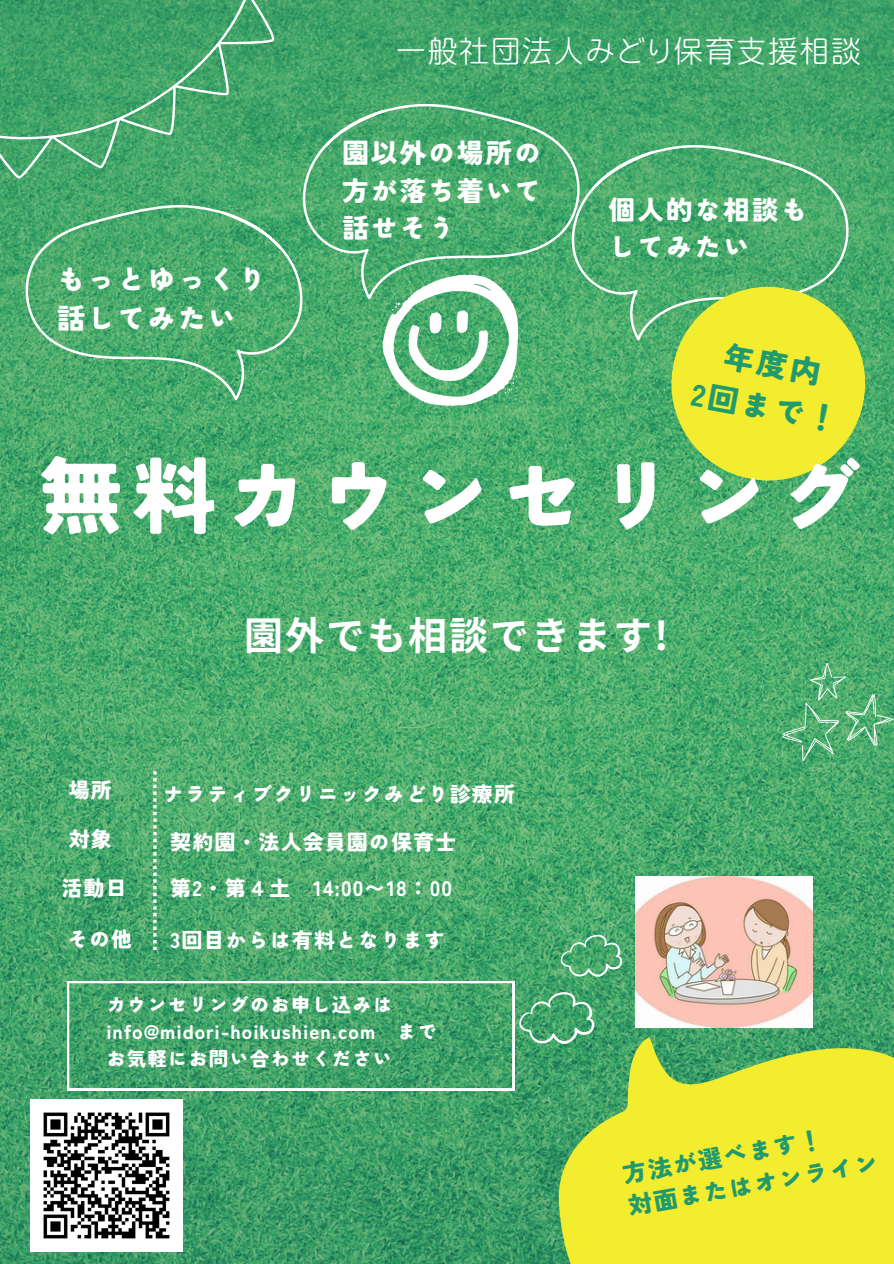
<style>
.page{position:relative;width:894px;height:1264px;background:#fff}
.page>*{position:absolute;margin:0;border:0;box-sizing:border-box;transform-origin:0 0}
.t1{font:900 84px "Tsunagi Gothic";letter-spacing:.1em;color:#fff}
.t2{font:700 39px "Noto Sans JP";letter-spacing:.05em;color:#fff}
.t3{font:900 30.6px/42.8px "Tsunagi Gothic";color:#219a6e;text-align:center}
.t4{font:500 30px "ARP Crystal R Gothic JIS";letter-spacing:.05em;color:#fff}
.t5{font:900 28.5px/39.5px "Tsunagi Gothic";letter-spacing:.06em;color:#fff}
.t6{font:900 27px/37.2px "Tsunagi Gothic";letter-spacing:.06em;color:#fff}
.t7{font:900 24px/32.7px "Tsunagi Gothic";color:#219a6e}
.t8{font:900 21px "Tsunagi Gothic";letter-spacing:.05em;color:#fff}
.t9{font:900 19.5px/27px "Tsunagi Gothic";letter-spacing:.05em;color:#fff}
</style>
<div class="page">
<img style="left:0;top:0;width:893px;height:1263px">
<svg style="left:523px;top:975px;width:370px;height:288px;background:#b7d241"></svg>
<svg style="left:782px;top:662px;width:111px;height:99px;background:#58b177"></svg>
<svg style="left:569px;top:145px;width:281px;height:196px;background:#4dad70"></svg>
<svg style="left:301px;top:103px;width:280px;height:196px;background:#4dac70"></svg>
<svg style="left:24px;top:205px;width:280px;height:195px;background:#4ead71"></svg>
<svg style="left:663px;top:279px;width:209px;height:209px;background:#bcd742"></svg>
<svg style="left:382px;top:274px;width:136px;height:132px"></svg>
<svg style="left:67px;top:981px;width:447px;height:109px;background:#49a56f"></svg>
<svg style="left:0;top:0;width:274px;height:178px;background:#47a76e"></svg>
<svg style="left:153px;top:771px;width:4px;height:179px"></svg>
<svg style="left:515px;top:991px;width:80px;height:54px;background:#55ac79"></svg>
<svg style="left:557px;top:934px;width:66px;height:44px;background:#5bb07b"></svg>
<img style="left:635px;top:876px;width:177px;height:151px">
<img style="left:31px;top:1099px;width:152px;height:152px">
<h3 class="t4" style="left:396px;top:36px;width:466px">一般社団法人みどり保育支援相談</h3>
<h3 class="t5" style="left:57px;top:259px;width:211px">もっとゆっくり話してみたい</h3>
<p class="t6" style="left:342px;top:134px;width:200px;text-align:justify">園以外の場所の方が落ち着いて話せそう</p>
<p class="t6" style="left:608px;top:191px;width:200px">個人的な相談もしてみたい</p>
<h3 class="t3" style="left:702px;top:330px;width:150px;rotate:10deg">年度内<br>2回まで！</h3>
<h1 class="t1" style="left:39px;top:454px;width:824px">無料カウンセリング</h1>
<h2 class="t2" style="left:244px;top:604px;width:426px">園外でも相談できます!</h2>
<p class="t8" style="left:69px;top:779px;width:45px">場所</p>
<p class="t8" style="left:163px;top:784px;width:353px">ナラティブクリニックみどり診療所</p>
<p class="t8" style="left:69px;top:828px;width:45px">対象</p>
<p class="t8" style="left:170px;top:831px;width:287px">契約園・法人会員園の保育士</p>
<p class="t8" style="left:62px;top:877px;width:67px">活動日</p>
<p class="t8" style="left:170px;top:877px;width:283px">第2・第４土 14:00〜18：00</p>
<p class="t8" style="left:67px;top:928px;width:67px">その他</p>
<p class="t8" style="left:170px;top:929px;width:276px">3回目からは有料となります</p>
<p class="t9" style="left:106px;top:990px;width:332px">カウンセリングのお申し込みはinfo@midori-hoikushien.com までお気軽にお問い合わせください</p>
<p class="t7" style="left:620px;top:1157px;width:255px;rotate:-10deg">方法が選べます！<br>対面またはオンライン</p>
</div>
